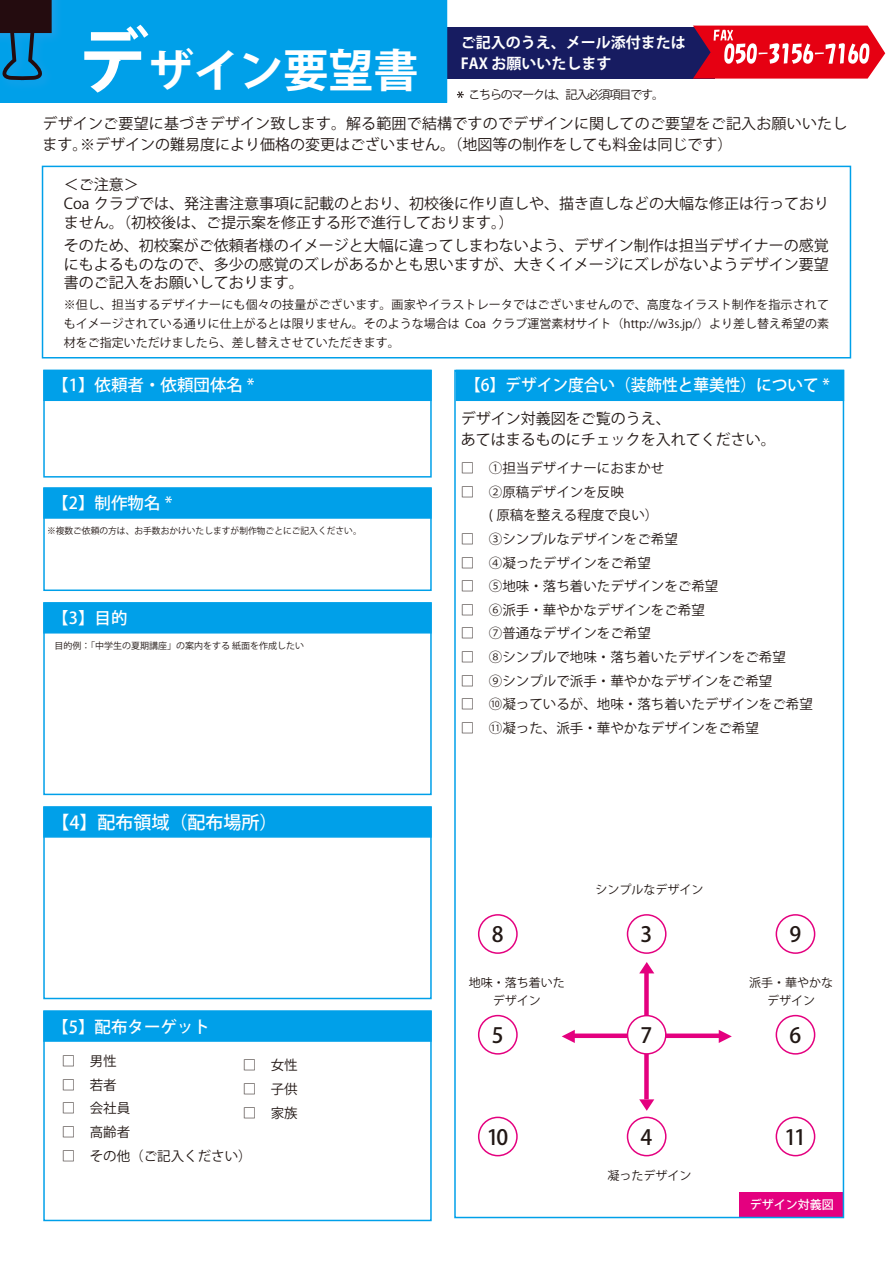
<style>
.page{position:relative;width:893px;height:1263px;background:#fff}
.page>*{position:absolute;margin:0;border:0;box-sizing:border-box;transform-origin:0 0}
.t1{font:700 45px "Koz Go Pr 6 N";color:#fff}
.t2{font:500 21px "Koz Go Pr 6 N";color:#221815}
.t3{font:500 18px "Koz Go Pr 6 N";color:#fff}
.t4{font:500 16.5px "Koz Go Pr 6 N";color:#fff}
.t5{font:500 16.5px "Koz Go Pr 6 N";color:#fff;scale:.95 1}
.t6{font:15px/18.8px "Koz Go Pr 6 N";color:#221815}
.t7{font:700 15px/21px "Koz Go Pr 6 N";color:#fff}
.t8{font:13.5px/23.7px "Koz Go Pr 6 N";color:#221815}
.t9{font:12px/18.8px "Koz Go Pr 6 N";color:#221815;text-align:center}
.t10{font:12px "Koz Go Pr 6 N";letter-spacing:-.1em;color:#221815}
.t11{font:500 12px "Koz Go Pr 6 N";color:#fff}
.t12{font:9px "Koz Go Pr 6 N";color:#221815}
.s1{font-size:72px}
</style>
<div class="page">
<div style="left:431px;top:27px;width:283px;height:52px;background:#171c61"></div>
<svg style="left:693px;top:26px;width:192px;height:53px"></svg>
<svg style="left:457px;top:91px;width:7px;height:7px"></svg>
<div style="left:43px;top:370px;width:389px;height:31px;background:#00a0e9"></div>
<div style="left:43px;top:487px;width:389px;height:32px;background:#00a0e9;border:2px solid #00a0e9"></div>
<div style="left:43px;top:806px;width:389px;height:32px;background:#00a0e9;border:2px solid #00a0e9"></div>
<div style="left:43px;top:1010px;width:389px;height:32px;background:#00a0e9;border:2px solid #00a0e9"></div>
<div style="left:456px;top:370px;width:388px;height:31px;background:#00a0e9"></div>
<div style="left:43px;top:602px;width:389px;height:31px;background:#00a0e9"></div>
<div style="left:0;top:0;width:447px;height:103px;background:#00a0e9"></div>
<div style="left:42px;top:166px;width:809px;height:192px;border:2px solid #00a0e9"></div>
<div style="left:43px;top:370px;width:389px;height:108px;border:2px solid #00a0e9"></div>
<div style="left:43px;top:487px;width:389px;height:104px;border:2px solid #00a0e9"></div>
<div style="left:43px;top:806px;width:389px;height:193px;border:2px solid #00a0e9"></div>
<div style="left:43px;top:1010px;width:389px;height:211px;border:2px solid #00a0e9"></div>
<div style="left:43px;top:602px;width:389px;height:193px;border:2px solid #00a0e9"></div>
<img style="left:0;top:0;width:66px;height:95px">
<svg style="left:0;top:0;width:52px;height:80px"></svg>
<div style="left:739px;top:1192px;width:104px;height:25px;background:#e4007f"></div>
<div style="left:454px;top:370px;width:390px;height:848px;border:2px solid #00a0e9"></div>
<div style="left:644px;top:972px;width:5px;height:127px;background:#e4007f"></div>
<div style="left:574px;top:1033px;width:145px;height:5px;background:#e4007f"></div>
<svg style="left:639px;top:962px;width:15px;height:11px"></svg>
<svg style="left:639px;top:1099px;width:15px;height:12px"></svg>
<svg style="left:562px;top:1030px;width:13px;height:13px"></svg>
<svg style="left:719px;top:1030px;width:13px;height:13px"></svg>
<div style="left:627px;top:1015px;width:39px;height:39px;background:#fff;border-radius:50%"></div>
<div style="left:627px;top:1015px;width:39px;height:40px;border:2px solid #e4007f;border-radius:50%"></div>
<div style="left:478px;top:1015px;width:40px;height:40px;border:2px solid #e4007f;border-radius:50%"></div>
<div style="left:776px;top:1015px;width:39px;height:40px;border:2px solid #e4007f;border-radius:50%"></div>
<div style="left:478px;top:1116px;width:40px;height:40px;border:2px solid #e4007f;border-radius:50%"></div>
<div style="left:776px;top:1116px;width:39px;height:40px;border:2px solid #e4007f;border-radius:50%"></div>
<div style="left:478px;top:914px;width:40px;height:40px;border:2px solid #e4007f;border-radius:50%"></div>
<div style="left:776px;top:914px;width:39px;height:40px;border:2px solid #e4007f;border-radius:50%"></div>
<div style="left:627px;top:1116px;width:39px;height:40px;border:2px solid #e4007f;border-radius:50%"></div>
<div style="left:627px;top:914px;width:39px;height:40px;border:2px solid #e4007f;border-radius:50%"></div>
<p class="t1" style="left:77px;top:45px;width:343px"><span class="s1">デ</span>ザイン要望書</p>
<p class="t6" style="left:43px;top:113px;width:806px;line-height:21px">デザインご要望に基づきデザイン致します。解る範囲で結構ですのでデザインに関してのご要望をご記入お願いいたします。※デザインの難易度により価格の変更はございません。（地図等の制作をしても料金は同じです）</p>
<p class="t6" style="left:64px;top:176px;width:767px">＜ご注意＞<br>Coa クラブでは、発注書注意事項に記載のとおり、初校後に作り直しや、描き直しなどの大幅な修正は行っておりません。（初校後は、ご提示案を修正する形で進行しております。）</p>
<p class="t6" style="left:64px;top:236px;width:767px;text-align:justify">そのため、初校案がご依頼者様のイメージと大幅に違ってしまわないよう、デザイン制作は担当デザイナーの感覚にもよるものなので、多少の感覚のズレがあるかとも思いますが、大きくイメージにズレがないようデザイン要望書のご記入をお願いしております。</p>
<p class="t9" style="left:64px;top:296px;width:767px;text-align:justify">※但し、担当するデザイナーにも個々の技量がございます。画家やイラストレータではございませんので、高度なイラスト制作を指示されてもイメージされている通りに仕上がるとは限りません。そのような場合は Coa クラブ運営素材サイト（http://w3s.jp/）より差し替え希望の素材をご指定いただけましたら、差し替えさせていただきます。</p>
<p class="t7" style="left:461px;top:32px;width:226px">ご記入のうえ、メール添付または<br>FAX お願いいたします</p>
<p class="t10" style="left:468px;top:87px;width:197px">こちらのマークは、記入必須項目です。</p>
<p class="t4" style="left:52px;top:376px;width:204px">【1】依頼者・依頼団体名 *</p>
<p class="t4" style="left:52px;top:493px;width:122px">【2】制作物名 *</p>
<p class="t12" style="left:47px;top:526px;width:316px">※複数ご依頼の方は、お手数おかけいたしますが制作物ごとにご記入ください。</p>
<p class="t4" style="left:52px;top:609px;width:77px">【3】目的</p>
<p class="t12" style="left:55px;top:641px;width:251px">目的例：「中学生の夏期講座」の案内をする 紙面を作成したい</p>
<p class="t3" style="left:52px;top:812px;width:228px">【4】配布領域（配布場所）</p>
<p class="t4" style="left:52px;top:1017px;width:159px">【5】配布ターゲット</p>
<p class="t8" style="left:62px;top:1050px;width:56px">□ 男性</p>
<p class="t8" style="left:62px;top:1073px;width:56px">□ 若者</p>
<p class="t8" style="left:62px;top:1097px;width:70px">□ 会社員</p>
<p class="t8" style="left:62px;top:1120px;width:70px">□ 高齢者</p>
<p class="t8" style="left:62px;top:1144px;width:191px">□ その他（ご記入ください）</p>
<p class="t8" style="left:243px;top:1054px;width:56px">□ 女性</p>
<p class="t8" style="left:243px;top:1077px;width:56px">□ 子供</p>
<p class="t8" style="left:243px;top:1101px;width:56px">□ 家族</p>
<p class="t5" style="left:465px;top:376px;width:385px">【6】デザイン度合い（装飾性と華美性）について *</p>
<p class="t6" style="left:461px;top:408px;width:316px;line-height:21px">デザイン対義図をご覧のうえ、<br>あてはまるものにチェックを入れてください。</p>
<p class="t8" style="left:461px;top:456px;width:205px">□ ①担当デザイナーにおまかせ</p>
<p class="t8" style="left:489px;top:480px;width:171px;text-indent:-28px">□ ②原稿デザインを反映<br>( 原稿を整える程度で良い）</p>
<p class="t8" style="left:461px;top:527px;width:218px">□ ③シンプルなデザインをご希望</p>
<p class="t8" style="left:461px;top:551px;width:191px">□ ④凝ったデザインをご希望</p>
<p class="t8" style="left:461px;top:575px;width:259px">□ ⑤地味・落ち着いたデザインをご希望</p>
<p class="t8" style="left:461px;top:598px;width:245px">□ ⑥派手・華やかなデザインをご希望</p>
<p class="t8" style="left:461px;top:622px;width:191px">□ ⑦普通なデザインをご希望</p>
<p class="t8" style="left:461px;top:645px;width:326px">□ ⑧シンプルで地味・落ち着いたデザインをご希望</p>
<p class="t8" style="left:461px;top:669px;width:313px">□ ⑨シンプルで派手・華やかなデザインをご希望</p>
<p class="t8" style="left:461px;top:693px;width:353px">□ ⑩凝っているが、地味・落ち着いたデザインをご希望</p>
<p class="t8" style="left:461px;top:716px;width:299px">□ ⑪凝った、派手・華やかなデザインをご希望</p>
<p class="t9" style="left:595px;top:881px;width:109px">シンプルなデザイン</p>
<p class="t2" style="left:492px;top:923px;width:13px">8</p>
<p class="t2" style="left:789px;top:923px;width:13px">9</p>
<p class="t2" style="left:640px;top:923px;width:13px">3</p>
<p class="t9" style="left:469px;top:973px;width:97px;line-height:18px">地味・落ち着いたデザイン</p>
<p class="t9" style="left:749px;top:973px;width:85px;line-height:18px">派手・華やかなデザイン</p>
<p class="t2" style="left:492px;top:1023px;width:13px">5</p>
<p class="t2" style="left:640px;top:1023px;width:13px">7</p>
<p class="t2" style="left:789px;top:1023px;width:13px">6</p>
<p class="t2" style="left:487px;top:1125px;width:23px">10</p>
<p class="t2" style="left:784px;top:1125px;width:23px">11</p>
<p class="t2" style="left:640px;top:1125px;width:13px">4</p>
<p class="t9" style="left:607px;top:1166px;width:85px">凝ったデザイン</p>
<p class="t11" style="left:750px;top:1198px;width:85px">デザイン対義図</p>
</div>
